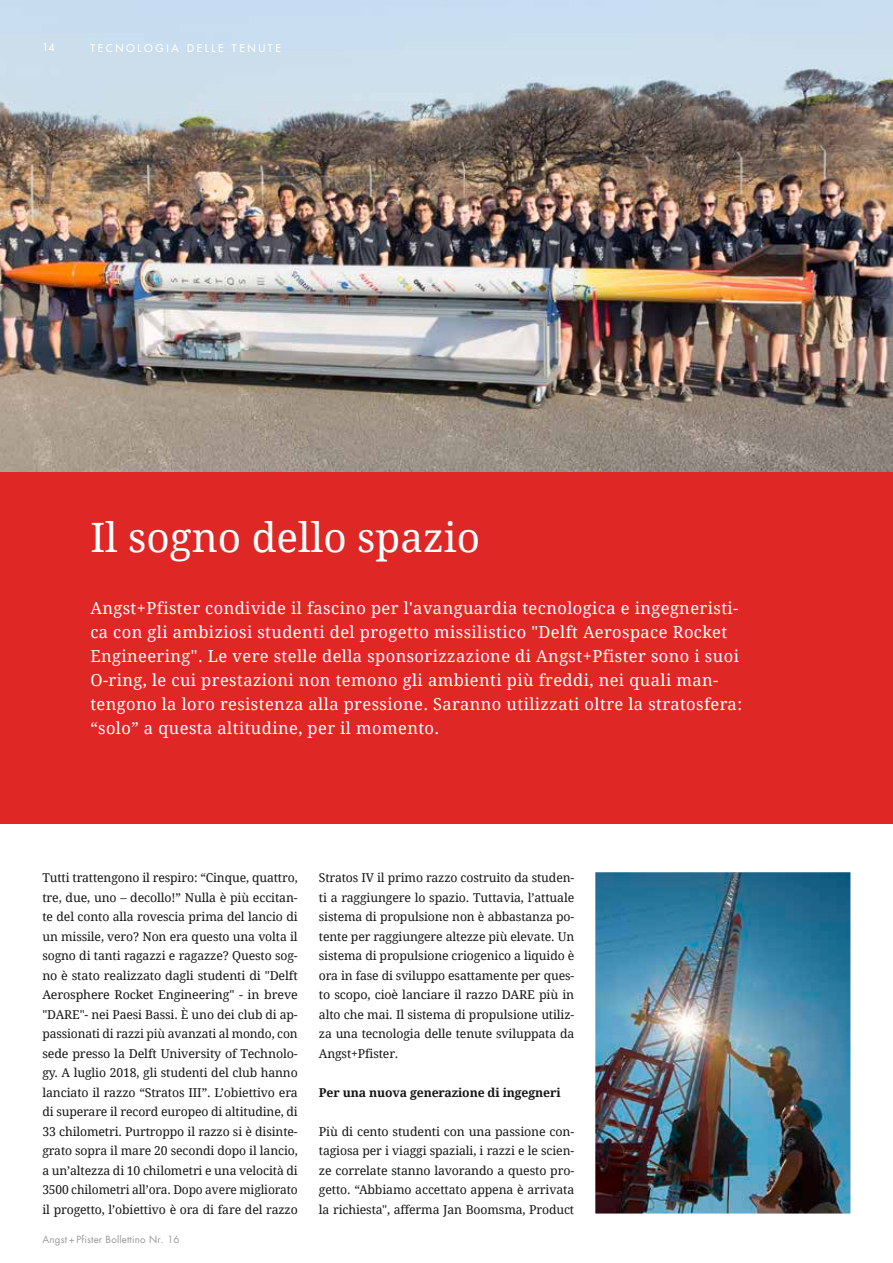
<style>
.page{position:relative;width:893px;height:1263px;background:#fff}
.page>*{position:absolute;margin:0;border:0;box-sizing:border-box;transform-origin:0 0}
.t1{font:40.5px "Droid Serif";color:#fff}
.t2{font:16.5px/24px "Droid Serif";letter-spacing:.025em;color:#fff}
.t3{font:12.15px/19.5px "Droid Serif";letter-spacing:-.01em;color:#151616;text-align:justify}
.t4{font:700 12.15px "Droid Serif";letter-spacing:-.01em;color:#151616}
.t5{font:10.5px "Futura LT";letter-spacing:.25em;color:#fff}
.t6{font:9.75px "Futura LT";letter-spacing:.02em;color:#999}
</style>
<div class="page">
<img style="left:0;top:0;width:893px;height:472px">
<div style="left:0;top:472px;width:893px;height:351px;background:#df2725"></div>
<img style="left:595px;top:872px;width:255px;height:341px">
<p class="t5" style="left:43px;top:40px;width:14px">14</p>
<p class="t5" style="left:90px;top:41px;width:192px">TECNOLOGIA DELLE TENUTE</p>
<h1 class="t1" style="left:90px;top:515px;width:391px">Il sogno dello spazio</h1>
<p class="t2" style="left:90px;top:596px;width:653px">Angst+Pfister condivide il fascino per l'avanguardia tecnologica e ingegneristi&shy;ca con gli ambiziosi studenti del progetto missilistico "Delft Aerospace Rocket Engineering". Le vere stelle della sponsorizzazione di Angst+Pfister sono i suoi O-ring, le cui prestazioni non temono gli ambienti più freddi, nei quali man&shy;tengono la loro resistenza alla pressione. Saranno utilizzati oltre la stratosfera: “solo” a questa altitudine, per il momento.</p>
<p class="t3" style="left:42px;top:868px;width:257px">Tutti trattengono il respiro: “Cinque, quattro, tre, due, uno – decollo!” Nulla è più eccitan&shy;te del conto alla rovescia prima del lancio di un missile, vero? Non era questo una volta il sogno di tanti ragazzi e ragazze? Questo sog&shy;no è stato realizzato dagli studenti di "Delft Aerosphere Rocket Engineering" - in breve "DARE"- nei Paesi Bassi. È uno dei club di ap&shy;passionati di razzi più avanzati al mondo, con sede presso la Delft University of Technolo&shy;gy. A luglio 2018, gli studenti del club hanno lanciato il razzo “Stratos III”. L’obiettivo era di superare il record europeo di altitudine, di 33 chilometri. Purtroppo il razzo si è disinte&shy;grato sopra il mare 20 secondi dopo il lancio, a un’altezza di 10 chilometri e una velocità di 3500 chilometri all’ora. Dopo avere migliorato il progetto, l’obiettivo è ora di fare del razzo</p>
<p class="t3" style="left:319px;top:868px;width:257px">Stratos IV il primo razzo costruito da studen&shy;ti a raggiungere lo spazio. Tuttavia, l’attuale sistema di propulsione non è abbastanza po&shy;tente per raggiungere altezze più elevate. Un sistema di propulsione criogenico a liquido è ora in fase di sviluppo esattamente per ques&shy;to scopo, cioè lanciare il razzo DARE più in alto che mai. Il sistema di propulsione utiliz&shy;za una tecnologia delle tenute sviluppata da Angst+Pfister.</p>
<p class="t4" style="left:319px;top:1085px;width:243px">Per una nuova generazione di ingegneri</p>
<p class="t3" style="left:319px;top:1121px;width:257px">Più di cento studenti con una passione con&shy;tagiosa per i viaggi spaziali, i razzi e le scien&shy;ze correlate stanno lavorando a questo pro&shy;getto. “Abbiamo accettato appena è arrivata la richiesta", afferma Jan Boomsma, Product</p>
<p class="t6" style="left:43px;top:1233px;width:139px">Angst + Pfister Bollettino Nr. 16</p>
</div>
